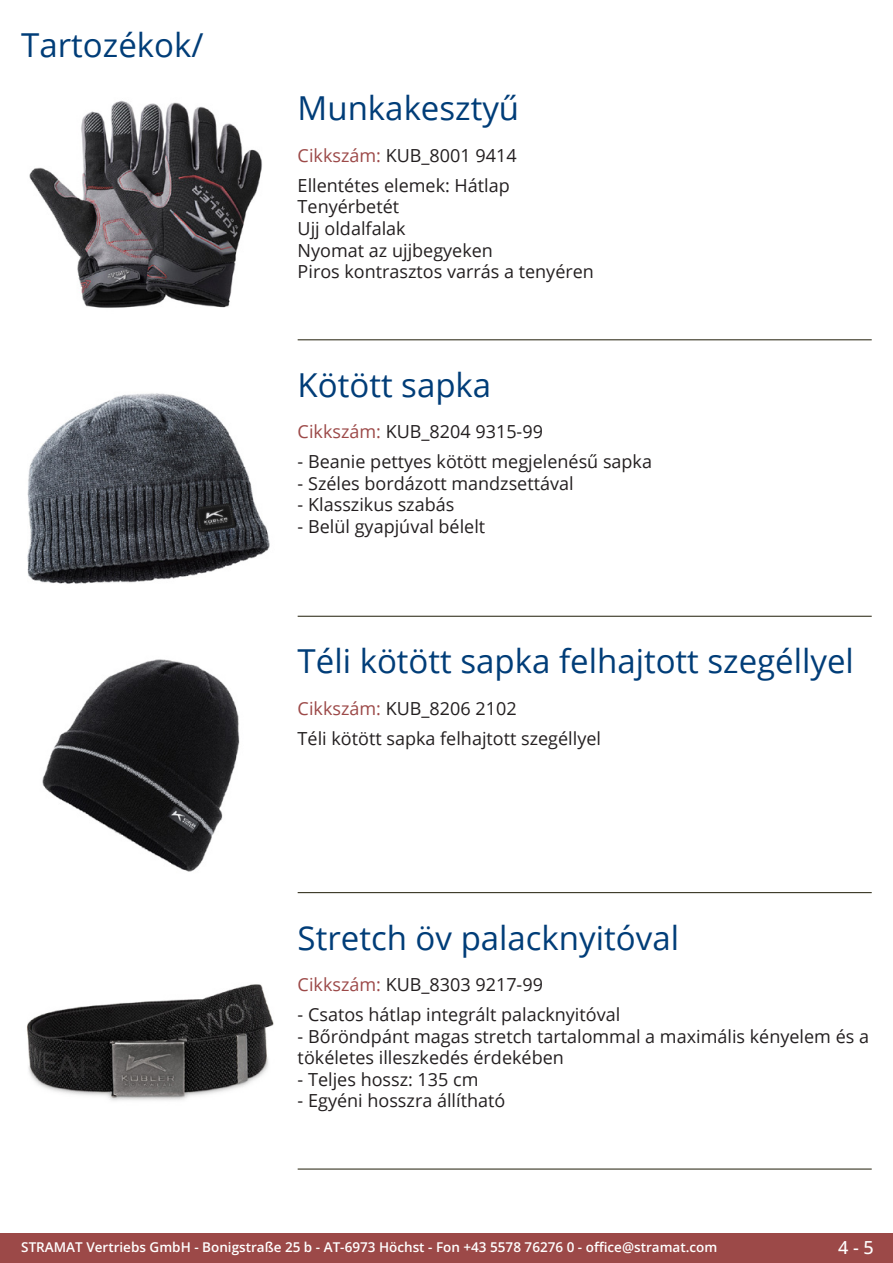
<style>
.page{position:relative;width:893px;height:1263px;background:#fff}
.page>*{position:absolute;margin:0;border:0;box-sizing:border-box;transform-origin:0 0}
.Produkttitel{font:33px "Open Sans";color:#003d78}
.RastTitel{font:33px "Open Sans";color:#003d78}
.Beschreibung_Text{font:18px/21.6px "Open Sans";color:#231f20}
.TechDaten_Überschrif{font:18px "Open Sans";color:#231f20}
.t1{font:500 18px "Open Sans";color:#fff}
.t2{font:600 13.5px "Open Sans";color:#fff}
.s1{color:#9c4948}
</style>
<div class="page">
<div style="left:0;top:1233px;width:893px;height:30px;background:#9c4948"></div>
<hr style="left:298px;top:340px;width:574px;height:1px;background:#201d08">
<hr style="left:298px;top:616px;width:574px;height:1px;background:#201d08">
<hr style="left:298px;top:892px;width:574px;height:1px;background:#201d08">
<hr style="left:298px;top:1169px;width:574px;height:1px;background:#201d08">
<img style="left:29px;top:100px;width:233px;height:208px">
<img style="left:27px;top:393px;width:243px;height:191px">
<img style="left:42px;top:659px;width:198px;height:213px">
<img style="left:27px;top:984px;width:247px;height:117px">
<p class="RastTitel" style="left:21px;top:22px;width:184px">Tartozékok/</p>
<p class="Produkttitel" style="left:298px;top:86px;width:223px">Munkakesztyű</p>
<p class="TechDaten_Überschrif" style="left:298px;top:143px;width:220px"><span class="s1">Cikkszám:</span> KUB_8001 9414</p>
<p class="Beschreibung_Text" style="left:298px;top:174px;width:298px">Ellentétes elemek: Hátlap<br>Tenyérbetét<br>Ujj oldalfalak<br>Nyomat az ujjbegyeken<br>Piros kontrasztos varrás a tenyéren</p>
<p class="Produkttitel" style="left:298px;top:362px;width:195px">Kötött sapka</p>
<p class="TechDaten_Überschrif" style="left:298px;top:420px;width:247px"><span class="s1">Cikkszám:</span> KUB_8204 9315-99</p>
<p class="Beschreibung_Text" style="left:298px;top:450px;width:356px">- Beanie pettyes kötött megjelenésű sapka</p>
<p class="Beschreibung_Text" style="left:298px;top:472px;width:278px">- Széles bordázott mandzsettával</p>
<p class="Beschreibung_Text" style="left:298px;top:494px;width:158px">- Klasszikus szabás</p>
<p class="Beschreibung_Text" style="left:298px;top:515px;width:189px">- Belül gyapjúval bélelt</p>
<p class="Produkttitel" style="left:298px;top:638px;width:558px">Téli kötött sapka felhajtott szegéllyel</p>
<p class="TechDaten_Überschrif" style="left:298px;top:696px;width:220px"><span class="s1">Cikkszám:</span> KUB_8206 2102</p>
<p class="Beschreibung_Text" style="left:298px;top:727px;width:305px">Téli kötött sapka felhajtott szegéllyel</p>
<p class="Produkttitel" style="left:298px;top:915px;width:383px">Stretch öv palacknyitóval</p>
<p class="TechDaten_Überschrif" style="left:298px;top:972px;width:247px"><span class="s1">Cikkszám:</span> KUB_8303 9217-99</p>
<p class="Beschreibung_Text" style="left:298px;top:1003px;width:324px">- Csatos hátlap integrált palacknyitóval</p>
<p class="Beschreibung_Text" style="left:298px;top:1025px;width:573px">- Bőröndpánt magas stretch tartalommal a maximális kényelem és a tökéletes illeszkedés érdekében</p>
<p class="Beschreibung_Text" style="left:298px;top:1068px;width:182px">- Teljes hossz: 135 cm</p>
<p class="Beschreibung_Text" style="left:298px;top:1089px;width:209px">- Egyéni hosszra állítható</p>
<p class="t2" style="left:21px;top:1238px;width:698px">STRAMAT Vertriebs GmbH - Bonigstraße 25 b - AT-6973 Höchst - Fon +43 5578 76276 0 - office@stramat.com</p>
<p class="t1" style="left:838px;top:1234px;width:37px">4 - 5</p>
</div>
